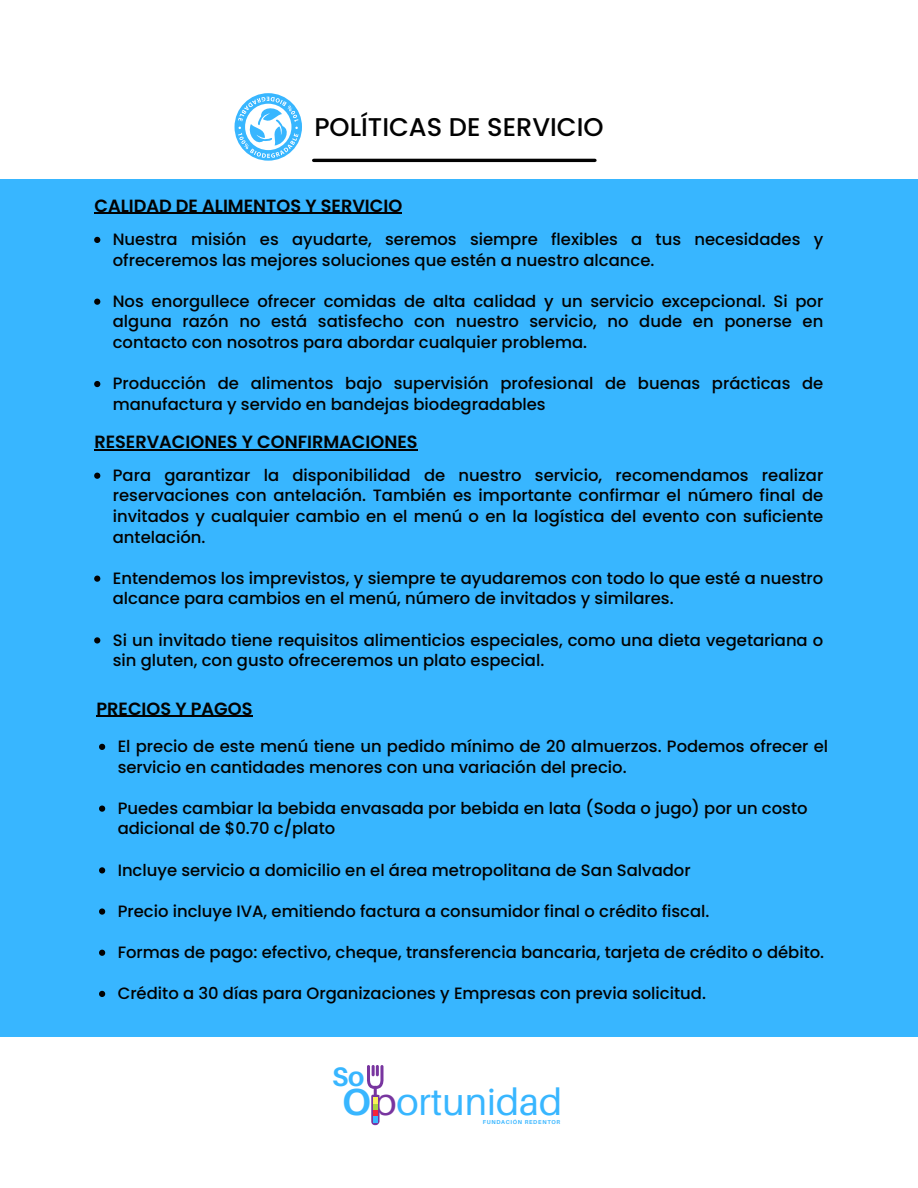
<style>
.page{position:relative;width:918px;height:1188px;background:#fff}
.page>*{position:absolute;margin:0;border:0;box-sizing:border-box;transform-origin:0 0}
.t1{font:37.65px "Aileron";color:#38b6ff}
.t2{font:700 26.7px "Aileron";color:#38b6ff}
.t3{font:500 25.65px "Poppins";color:#020202}
.t4{font:600 17.7px "Poppins";color:#020202}
.t5{font:500 16.35px/20.5px "Poppins";color:#020202}
.t6{font:700 5.7px "Aileron";letter-spacing:.12em;color:#38b6ff}
.s1{font-weight:700}
.s2{color:#78359f}
</style>
<div class="page">
<hr style="left:314px;top:159px;width:281px;height:3px;background:#020202">
<div style="left:0;top:179px;width:918px;height:858px;background:#38b6ff"></div>
<svg style="left:235px;top:93px;width:67px;height:68px"></svg>
<hr style="left:94px;top:213px;width:308px;height:1px;background:#020202">
<svg style="left:94px;top:237px;width:6px;height:6px"></svg>
<svg style="left:94px;top:299px;width:6px;height:6px"></svg>
<svg style="left:94px;top:381px;width:6px;height:6px"></svg>
<hr style="left:94px;top:449px;width:324px;height:1px;background:#020202">
<svg style="left:94px;top:473px;width:6px;height:6px"></svg>
<svg style="left:94px;top:576px;width:6px;height:6px"></svg>
<svg style="left:94px;top:637px;width:6px;height:7px"></svg>
<hr style="left:97px;top:716px;width:156px;height:1px;background:#020202">
<svg style="left:99px;top:744px;width:6px;height:6px"></svg>
<svg style="left:99px;top:806px;width:6px;height:6px"></svg>
<svg style="left:99px;top:867px;width:6px;height:6px"></svg>
<svg style="left:99px;top:908px;width:6px;height:7px"></svg>
<svg style="left:99px;top:950px;width:6px;height:6px"></svg>
<svg style="left:99px;top:991px;width:6px;height:6px"></svg>
<svg style="left:367px;top:1065px;width:17px;height:60px"></svg>
<h3 class="t3" style="left:314px;top:109px;width:291px">POLÍTICAS DE SERVICIO</h3>
<p class="t4" style="left:94px;top:193px;width:309px">CALIDAD DE ALIMENTOS Y SERVICIO</p>
<p class="t5" style="left:113px;top:229px;width:712px">Nuestra misión es ayudarte, seremos siempre flexibles a tus necesidades y ofreceremos las mejores soluciones que estén a nuestro alcance.</p>
<p class="t5" style="left:113px;top:291px;width:712px;text-align:justify">Nos enorgullece ofrecer comidas de alta calidad y un servicio excepcional. Si por alguna razón no está satisfecho con nuestro servicio, no dude en ponerse en contacto con nosotros para abordar cualquier problema.</p>
<p class="t5" style="left:113px;top:373px;width:712px">Producción de alimentos bajo supervisión profesional de buenas prácticas de manufactura y servido en bandejas biodegradables</p>
<p class="t4" style="left:94px;top:429px;width:325px">RESERVACIONES Y CONFIRMACIONES</p>
<p class="t5" style="left:113px;top:465px;width:712px;text-align:justify">Para garantizar la disponibilidad de nuestro servicio, recomendamos realizar reservaciones con antelación. También es importante confirmar el número final de invitados y cualquier cambio en el menú o en la logística del evento con suficiente antelación.</p>
<p class="t5" style="left:113px;top:568px;width:712px">Entendemos los imprevistos, y siempre te ayudaremos con todo lo que esté a nuestro alcance para cambios en el menú, número de invitados y similares.</p>
<p class="t5" style="left:113px;top:630px;width:712px">Si un invitado tiene requisitos alimenticios especiales, como una dieta vegetariana o sin gluten, con gusto ofreceremos un plato especial.</p>
<p class="t4" style="left:97px;top:696px;width:158px">PRECIOS Y PAGOS</p>
<p class="t5" style="left:118px;top:736px;width:712px">El precio de este menú tiene un pedido mínimo de 20 almuerzos. Podemos ofrecer el servicio en cantidades menores con una variación del precio.</p>
<p class="t5" style="left:118px;top:798px;width:691px">Puedes cambiar la bebida envasada por bebida en lata (Soda o jugo) por un costo adicional de $0.70 c/plato</p>
<p class="t5" style="left:118px;top:860px;width:575px">Incluye servicio a domicilio en el área metropolitana de San Salvador</p>
<p class="t5" style="left:118px;top:901px;width:593px">Precio incluye IVA, emitiendo factura a consumidor final o crédito fiscal.</p>
<p class="t5" style="left:118px;top:942px;width:708px">Formas de pago: efectivo, cheque, transferencia bancaria, tarjeta de crédito o débito.</p>
<p class="t5" style="left:118px;top:983px;width:590px">Crédito a 30 días para Organizaciones y Empresas con previa solicitud.</p>
<h2 class="t2" style="left:332px;top:1060px;width:34px">So</h2>
<h1 class="t1" style="left:342px;top:1078px;width:222px"><span class="s1">O</span><span class="s2">p</span>ortunidad</h1>
<p class="t6" style="left:483px;top:1118px;width:79px">FUNDACIÓN REDENTOR</p>
</div>
